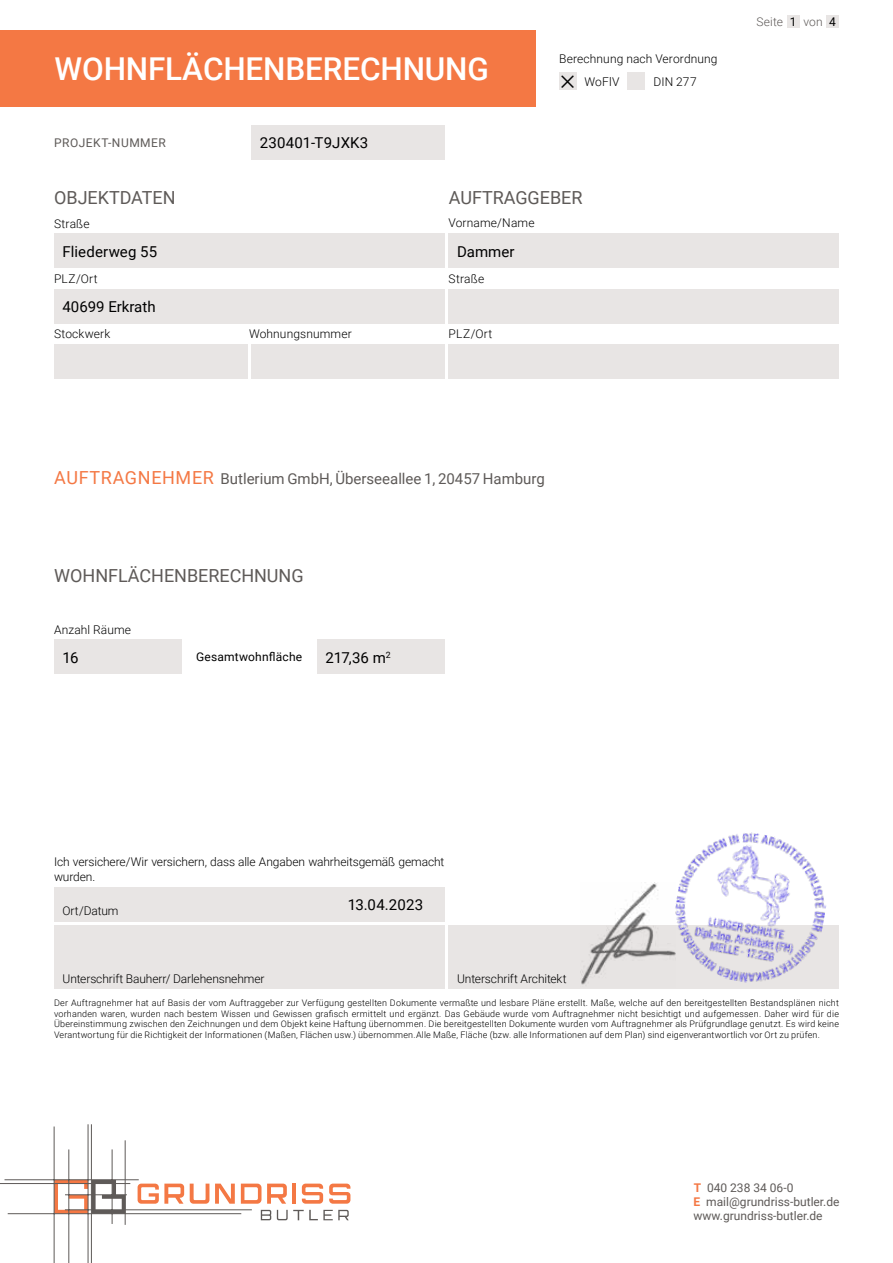
<style>
.page{position:relative;width:893px;height:1263px;background:#fff}
.page>*{position:absolute;margin:0;border:0;box-sizing:border-box;transform-origin:0 0}
.t1{font:500 31.5px "Roboto";letter-spacing:-.005em;color:#fff}
.t2{font:18px "Roboto";letter-spacing:-.005em;color:#5e5a58}
.t3{font:15px "Roboto";color:#000}
.t4{font:15px "Roboto";color:#5e5a58}
.t5{font:300 12px/15px "Roboto";letter-spacing:-.005em;color:#000}
.t6{font:12px/14.4px "Roboto";color:#5e5a58}
.t7{font:300 12px "Roboto";letter-spacing:.015em;color:#000}
.t8{font:12px "Roboto";letter-spacing:.015em;color:#000}
.t9{font:12px "Roboto";letter-spacing:.035em;color:#5e5a58}
.t10{font:300 12px "Roboto";letter-spacing:.015em;color:#5e5a58}
.t11{font:300 9px/10.5px "Roboto";letter-spacing:.02em;color:#000;text-align:justify}
.s1{font-size:18px;color:#f47844}
.s2{font-weight:700;color:#f47844}
</style>
<div class="page">
<div style="left:317px;top:640px;width:127px;height:34px;background:#e8e5e4"></div>
<div style="left:54px;top:640px;width:128px;height:34px;background:#e8e5e4"></div>
<div style="left:787px;top:15px;width:12px;height:13px;background:#e8e5e4"></div>
<div style="left:826px;top:15px;width:13px;height:13px;background:#e8e5e4"></div>
<div style="left:54px;top:234px;width:390px;height:34px;background:#e8e5e4"></div>
<div style="left:449px;top:289px;width:390px;height:34px;background:#e8e5e4"></div>
<div style="left:54px;top:289px;width:390px;height:34px;background:#e8e5e4"></div>
<div style="left:449px;top:344px;width:390px;height:34px;background:#e8e5e4"></div>
<div style="left:54px;top:344px;width:193px;height:34px;background:#e8e5e4"></div>
<div style="left:251px;top:344px;width:193px;height:34px;background:#e8e5e4"></div>
<div style="left:251px;top:125px;width:193px;height:34px;background:#e8e5e4"></div>
<div style="left:449px;top:234px;width:390px;height:34px;background:#e8e5e4"></div>
<div style="left:449px;top:925px;width:390px;height:64px;background:#e8e5e4"></div>
<div style="left:54px;top:925px;width:390px;height:64px;background:#e8e5e4"></div>
<div style="left:54px;top:887px;width:390px;height:34px;background:#e8e5e4"></div>
<hr style="left:69px;top:1149px;width:1px;height:114px;background:#5e5a58">
<hr style="left:88px;top:1124px;width:1px;height:139px;background:#5e5a58">
<hr style="left:54px;top:1126px;width:1px;height:137px;background:#5e5a58">
<hr style="left:65px;top:1194px;width:62px;height:1px;background:#5e5a58">
<hr style="left:65px;top:1209px;width:187px;height:1px;background:#5e5a58">
<hr style="left:8px;top:1213px;width:233px;height:1px;background:#5e5a58">
<hr style="left:5px;top:1179px;width:134px;height:1px;background:#5e5a58">
<hr style="left:0;top:1183px;width:130px;height:1px;background:#5e5a58">
<hr style="left:112px;top:1149px;width:1px;height:75px;background:#5e5a58">
<svg style="left:138px;top:1183px;width:46px;height:21px"></svg>
<svg style="left:190px;top:1183px;width:19px;height:21px"></svg>
<svg style="left:215px;top:1183px;width:20px;height:21px"></svg>
<svg style="left:241px;top:1183px;width:20px;height:21px"></svg>
<svg style="left:267px;top:1183px;width:20px;height:21px"></svg>
<hr style="left:292px;top:1183px;width:4px;height:21px;background:#f47844">
<svg style="left:302px;top:1183px;width:21px;height:21px"></svg>
<svg style="left:329px;top:1183px;width:21px;height:21px"></svg>
<svg style="left:261px;top:1210px;width:10px;height:10px"></svg>
<svg style="left:277px;top:1210px;width:72px;height:10px"></svg>
<svg style="left:54px;top:1180px;width:71px;height:34px"></svg>
<hr style="left:91px;top:1124px;width:1px;height:139px;background:#5e5a58">
<hr style="left:125px;top:1140px;width:1px;height:85px;background:#5e5a58">
<div style="left:0;top:30px;width:536px;height:76px;background:#f47844"></div>
<div style="left:628px;top:73px;width:17px;height:17px;background:#e8e5e4"></div>
<div style="left:559px;top:73px;width:17px;height:17px;background:#e8e5e4"></div>
<img style="left:580px;top:883px;width:84px;height:102px">
<img style="left:664px;top:832px;width:162px;height:151px">
<h1 class="t1" style="left:55px;top:47px;width:436px">WOHNFLÄCHENBERECHNUNG</h1>
<h3 class="t9" style="left:54px;top:134px;width:113px">PROJEKT-NUMMER</h3>
<h3 class="t3" style="left:260px;top:132px;width:110px">230401-T9JXK3</h3>
<h3 class="t5" style="left:559px;top:51px;width:160px">Berechnung nach Verordnung</h3>
<h3 class="t5" style="left:585px;top:74px;width:36px">WoFlV</h3>
<h3 class="t5" style="left:653px;top:74px;width:45px">DIN 277</h3>
<h2 class="t2" style="left:54px;top:184px;width:123px">OBJEKTDATEN</h2>
<h2 class="t2" style="left:449px;top:184px;width:135px">AUFTRAGGEBER</h2>
<h3 class="t5" style="left:54px;top:215px;width:37px">Straße</h3>
<h3 class="t3" style="left:63px;top:241px;width:96px">Fliederweg 55</h3>
<h3 class="t7" style="left:449px;top:215px;width:87px">Vorname/Name</h3>
<h3 class="t3" style="left:457px;top:241px;width:59px">Dammer</h3>
<h3 class="t5" style="left:54px;top:271px;width:45px">PLZ/Ort</h3>
<h3 class="t5" style="left:449px;top:271px;width:37px">Straße</h3>
<h3 class="t3" style="left:63px;top:296px;width:95px">40699 Erkrath</h3>
<h3 class="t7" style="left:54px;top:325px;width:58px">Stockwerk</h3>
<h3 class="t5" style="left:249px;top:326px;width:104px">Wohnungsnummer</h3>
<h3 class="t5" style="left:449px;top:326px;width:45px">PLZ/Ort</h3>
<h3 class="t10" style="left:756px;top:13px;width:28px">Seite</h3>
<h3 class="t10" style="left:803px;top:13px;width:21px">von</h3>
<h3 class="t8" style="left:790px;top:13px;width:8px">1</h3>
<h3 class="t8" style="left:829px;top:13px;width:8px">4</h3>
<h3 class="t4" style="left:54px;top:468px;width:492px"><span class="s1">AUFTRAGNEHMER</span> Butlerium GmbH, Überseeallee 1, 20457 Hamburg</h3>
<h2 class="t2" style="left:54px;top:563px;width:251px">WOHNFLÄCHENBERECHNUNG</h2>
<h3 class="t5" style="left:54px;top:621px;width:79px">Anzahl Räume</h3>
<h3 class="t3" style="left:63px;top:647px;width:18px">16</h3>
<h3 class="t8" style="left:196px;top:649px;width:108px">Gesamtwohnfläche</h3>
<h3 class="t3" style="left:326px;top:647px;width:67px">217,36 m<sup>2</sup></h3>
<h3 class="t5" style="left:54px;top:854px;width:392px">Ich versichere/Wir versichern, dass alle Angaben wahrheitsgemäß gemacht wurden.</h3>
<h3 class="t5" style="left:63px;top:903px;width:58px">Ort/Datum</h3>
<h3 class="t3" style="left:348px;top:894px;width:77px">13.04.2023</h3>
<h3 class="t5" style="left:63px;top:970px;width:204px">Unterschrift Bauherr/ Darlehensnehmer</h3>
<h3 class="t5" style="left:457px;top:970px;width:111px">Unterschrift Architekt</h3>
<p class="t11" style="left:54px;top:997px;width:786px">Der Auftragnehmer hat auf Basis der vom Auftraggeber zur Verfügung gestellten Dokumente vermaßte und lesbare Pläne erstellt. Maße, welche auf den bereitgestellten Bestandsplänen nicht vorhanden waren, wurden nach bestem Wissen und Gewissen grafisch ermittelt und ergänzt. Das Gebäude wurde vom Auftragnehmer nicht besichtigt und aufgemessen. Daher wird für die Übereinstimmung zwischen den Zeichnungen und dem Objekt keine Haftung übernommen. Die bereitgestellten Dokumente wurden vom Auftragnehmer als Prüfgrundlage genutzt. Es wird keine Verantwortung für die Richtigkeit der Informationen (Maßen, Flächen usw.) übernommen.Alle Maße, Fläche (bzw. alle Informationen auf dem Plan) sind eigenverantwortlich vor Ort zu prüfen.</p>
<h3 class="t6" style="left:693px;top:1180px;width:147px"><span class="s2">T</span> 040 238 34 06-0<br><span class="s2">E</span> mail@grundriss-butler.de www.grundriss-butler.de</h3>
</div>
